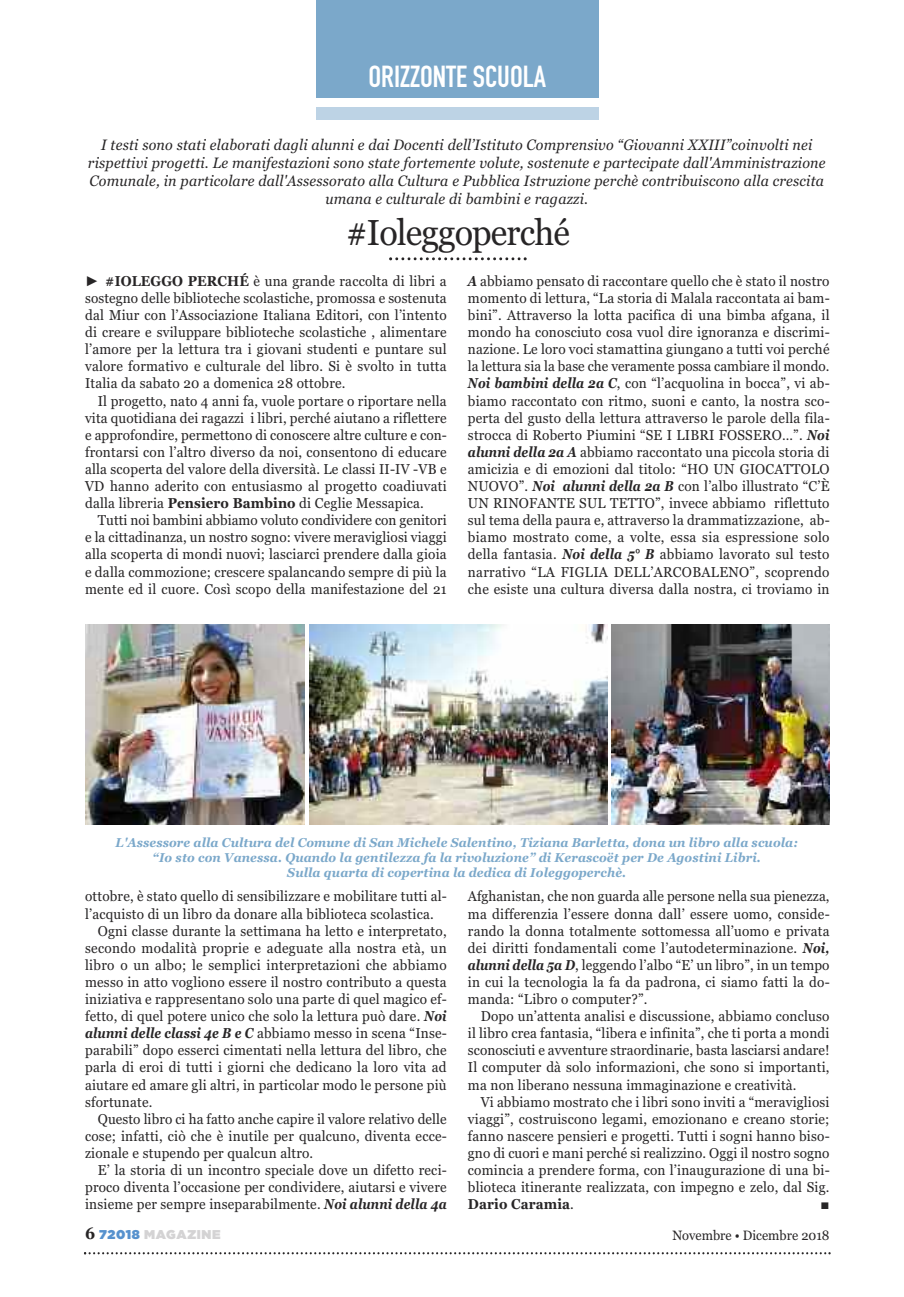
<style>
.page{position:relative;width:904px;height:1297px;background:#fff}
.page>*{position:absolute;margin:0;border:0;box-sizing:border-box;transform-origin:0 0}
.t1{font:36px "Georgia";letter-spacing:-.025em;color:#272526;scale:.95 1}
.t2{font:30px "DIN Engschrift Std";color:#fff}
.t3{font:italic 15px/18px "Georgia";letter-spacing:.015em;color:#272526;text-align:center;scale:.95 1}
.t4{font:14.25px/17.1px "Georgia";letter-spacing:.015em;color:#272526;text-align:justify;scale:.95 1}
.t5{font:14.25px "Arial";color:#272526;scale:1.05 1}
.t6{font:13.5px "Georgia";color:#272526;scale:.95 1}
.t7{font:italic 700 12.75px/15.3px "Georgia";letter-spacing:.01em;color:#7ba8ca;text-align:center;scale:.95 1}
.t8{font:900 12.75px "Gotham";letter-spacing:.05em;color:#d4d3d4}
.s1{font-family:"Arial"}
.s2{font-weight:700}
.s3{font-weight:700;font-style:italic}
.s4{font-family:"Georgia";font-weight:700;font-size:16.5px;color:#272526}
.s5{color:#5792ce}
</style>
<div class="page">
<svg style="left:84px;top:1252px;width:746px;height:2px"></svg>
<svg style="left:389px;top:257px;width:137px;height:3px"></svg>
<img style="left:612px;top:624px;width:217px;height:200px">
<img style="left:85px;top:624px;width:220px;height:200px">
<img style="left:310px;top:624px;width:297px;height:200px">
<div style="left:316px;top:0;width:282px;height:98px;background:#7ba8ca"></div>
<div style="left:316px;top:108px;width:282px;height:12px;background:#bdd3e5"></div>
<h2 class="t2" style="left:368px;top:59px;width:179px">ORIZZONTE SCUOLA</h2>
<p class="t3" style="left:88px;top:135px;width:778px">I testi sono stati elaborati dagli alunni e dai Docenti dell’Istituto Comprensivo “Giovanni XXIII”coinvolti nei rispettivi progetti. Le manifestazioni sono state fortemente volute, sostenute e partecipate dall'Amministrazione Comunale, in particolare dall'Assessorato alla Cultura e Pubblica Istruzione perchè contribuiscono alla crescita umana e culturale di bambini e ragazzi.</p>
<h1 class="t1" style="left:346px;top:211px;width:238px">#Ioleggoperché</h1>
<p class="t4" style="left:85px;top:272px;width:382px"><span class="s1">►</span> <span class="s2">#IOLEGGO PERCHÉ</span> è una grande raccolta di libri a sostegno delle biblioteche scolastiche, promossa e sostenuta dal Miur con l’Associazione Italiana Editori, con l’intento di creare e sviluppare biblioteche scolastiche , alimentare l’amore per la lettura tra i giovani studenti e puntare sul valore formativo e culturale del libro. Si è svolto in tutta Italia da sabato 20 a domenica 28 ottobre.</p>
<p class="t4" style="left:85px;top:392px;width:382px;text-indent:13px">Il progetto, nato 4 anni fa, vuole portare o riportare nella vita quotidiana dei ragazzi i libri, perché aiutano a riflettere e approfondire, permettono di conoscere altre culture e con&shy;frontarsi con l’altro diverso da noi, consentono di educare alla scoperta del valore della diversità. Le classi II-IV -VB e VD hanno aderito con entusiasmo al progetto coadiuvati dalla libreria <span class="s2">Pensiero Bambino</span> di Ceglie Messapica.</p>
<p class="t4" style="left:85px;top:512px;width:382px;text-indent:13px">Tutti noi bambini abbiamo voluto condividere con genitori e la cittadinanza, un nostro sogno: vivere meravigliosi viaggi alla scoperta di mondi nuovi; lasciarci prendere dalla gioia e dalla commozione; crescere spalancando sempre di più la mente ed il cuore. Così scopo della manifestazione del 21</p>
<p class="t4" style="left:468px;top:272px;width:382px"><span class="s3">A</span> abbiamo pensato di raccontare quello che è stato il nostro momento di lettura, “La storia di Malala raccontata ai bam&shy;bini”. Attraverso la lotta pacifica di una bimba afgana, il mondo ha conosciuto cosa vuol dire ignoranza e discrimi&shy;nazione. Le loro voci stamattina giungano a tutti voi perché la lettura sia la base che veramente possa cambiare il mondo.<br><span class="s3">Noi bambini della 2a C</span>, con “l’acquolina in bocca”, vi ab&shy;biamo raccontato con ritmo, suoni e canto, la nostra sco&shy;perta del gusto della lettura attraverso le parole della fila&shy;strocca di Roberto Piumini “SE I LIBRI FoSSERo…”. <span class="s3">Noi alunni della 2a A</span> abbiamo raccontato una piccola storia di amicizia e di emozioni dal titolo: “ho UN GIoCATToLo NUoVo”. <span class="s3">Noi alunni della 2a B</span> con l’albo illustrato “C’È UN RINoFANTE SUL TETTo”, invece abbiamo riflettuto sul tema della paura e, attraverso la drammatizzazione, ab&shy;biamo mostrato come, a volte, essa sia espressione solo della fantasia. <span class="s3">Noi della 5° B</span> abbiamo lavorato sul testo narrativo “LA FIGLIA DELL’ARCoBALENo”, scoprendo che esiste una cultura diversa dalla nostra, ci troviamo in</p>
<p class="t7" style="left:116px;top:835px;width:719px">L'Assessore alla Cultura del Comune di San Michele Salentino, Tiziana Barletta, dona un libro alla scuola: “Io sto con Vanessa. Quando la gentilezza fa la rivoluzione” di Kerascoët per De Agostini Libri.<br>Sulla quarta di copertina la dedica di Ioleggoperchè.</p>
<p class="t4" style="left:85px;top:888px;width:382px">ottobre, è stato quello di sensibilizzare e mobilitare tutti al-</p>
<p class="t4" style="left:85px;top:905px;width:368px">l’acquisto di un libro da donare alla biblioteca scolastica.</p>
<p class="t4" style="left:98px;top:922px;width:369px">ogni classe durante la settimana ha letto e interpretato,</p>
<p class="t4" style="left:85px;top:939px;width:382px">secondo modalità proprie e adeguate alla nostra età, un</p>
<p class="t4" style="left:85px;top:956px;width:382px">libro o un albo; le semplici interpretazioni che abbiamo</p>
<p class="t4" style="left:85px;top:973px;width:382px">messo in atto vogliono essere il nostro contributo a questa</p>
<p class="t4" style="left:85px;top:990px;width:382px">iniziativa e rappresentano solo una parte di quel magico ef-</p>
<p class="t4" style="left:85px;top:1008px;width:382px">fetto, di quel potere unico che solo la lettura può dare. <span class="s3">Noi</span></p>
<p class="t4" style="left:85px;top:1025px;width:382px"><span class="s3">alunni delle classi 4e B e C</span> abbiamo messo in scena “Inse-</p>
<p class="t4" style="left:85px;top:1042px;width:382px">parabili” dopo esserci cimentati nella lettura del libro, che</p>
<p class="t4" style="left:85px;top:1059px;width:382px">parla di eroi di tutti i giorni che dedicano la loro vita ad</p>
<p class="t4" style="left:85px;top:1076px;width:382px">aiutare ed amare gli altri, in particolar modo le persone più</p>
<p class="t4" style="left:85px;top:1093px;width:72px">sfortunate.</p>
<p class="t4" style="left:98px;top:1110px;width:369px">Questo libro ci ha fatto anche capire il valore relativo delle</p>
<p class="t4" style="left:85px;top:1127px;width:382px">cose; infatti, ciò che è inutile per qualcuno, diventa ecce-</p>
<p class="t4" style="left:85px;top:1144px;width:242px">zionale e stupendo per qualcun altro.</p>
<p class="t4" style="left:98px;top:1161px;width:369px">E’ la storia di un incontro speciale dove un difetto reci-</p>
<p class="t4" style="left:85px;top:1179px;width:382px">proco diventa l’occasione per condividere, aiutarsi e vivere</p>
<p class="t4" style="left:85px;top:1196px;width:382px">insieme per sempre inseparabilmente. <span class="s3">Noi alunni della 4a</span></p>
<p class="t4" style="left:468px;top:888px;width:382px">Afghanistan, che non guarda alle persone nella sua pienezza, ma differenzia l’essere donna dall’ essere uomo, conside&shy;rando la donna totalmente sottomessa all’uomo e privata dei diritti fondamentali come l’autodeterminazione. <span class="s3">Noi, alunni della 5a D</span>, leggendo l’albo “E’ un libro”, in un tempo in cui la tecnologia la fa da padrona, ci siamo fatti la do&shy;manda: “Libro o computer?”.</p>
<p class="t4" style="left:468px;top:1008px;width:382px;text-indent:13px">Dopo un’attenta analisi e discussione, abbiamo concluso il libro crea fantasia, “libera e infinita”, che ti porta a mondi sconosciuti e avventure straordinarie, basta lasciarsi andare!<br>Il computer dà solo informazioni, che sono si importanti, ma non liberano nessuna immaginazione e creatività.</p>
<p class="t4" style="left:468px;top:1093px;width:382px;text-indent:13px">Vi abbiamo mostrato che i libri sono inviti a “meravigliosi viaggi”, costruiscono legami, emozionano e creano storie; fanno nascere pensieri e progetti. Tutti i sogni hanno biso&shy;gno di cuori e mani perché si realizzino. oggi il nostro sogno comincia a prendere forma, con l’inaugurazione di una bi&shy;blioteca itinerante realizzata, con impegno e zelo, dal Sig.<br><span class="s2">Dario Caramia</span>.</p>
<p class="t5" style="left:820px;top:1196px;width:10px">■</p>
<p class="t8" style="left:85px;top:1230px;width:137px"><span class="s4">6</span> <span class="s5">72018</span> MAGAZINE</p>
<p class="t6" style="left:672px;top:1228px;width:167px">Novembre • Dicembre 2018</p>
</div>
